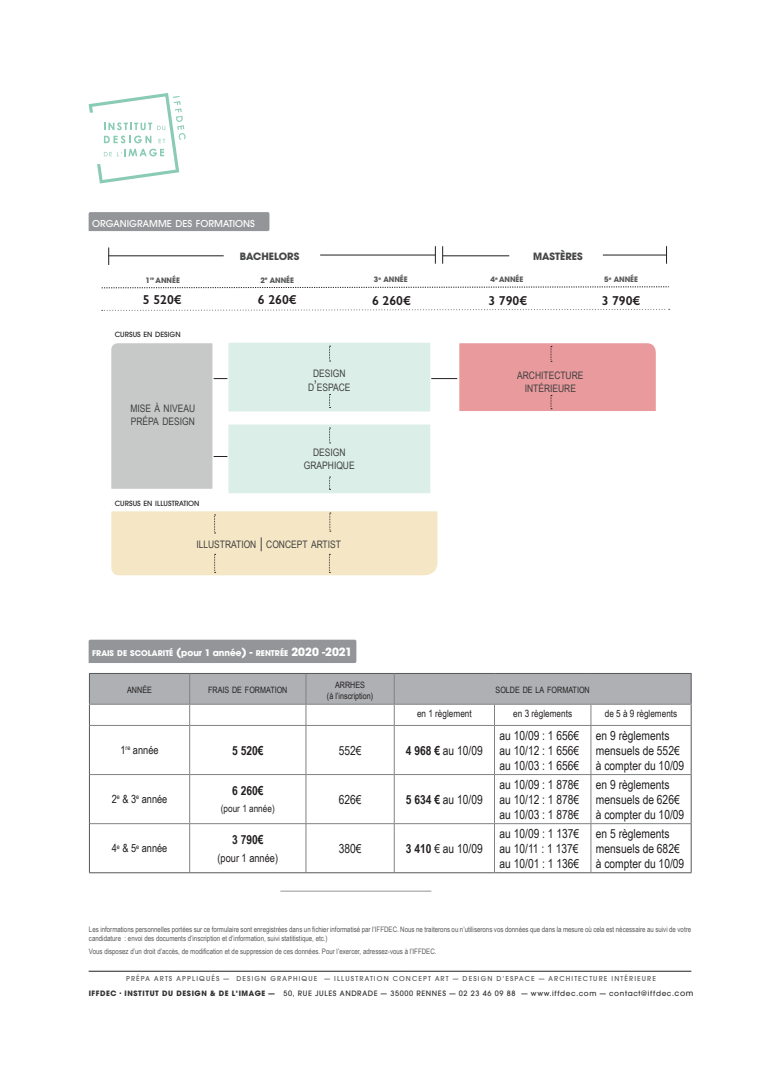
<style>
.page{position:relative;width:780px;height:1088px;background:#fff}
.page>*{position:absolute;margin:0;border:0;box-sizing:border-box;transform-origin:0 0}
.t1{font:600 12.88px "Gill Sans";color:#231f20}
.t2{font:12.5px/15px "Arial Narrow";color:#231f20}
.t3{font:700 12.5px "Arial Narrow";color:#231f20}
.t4{font:11.25px "Arial Narrow";color:#231f20}
.t5{font:700 11.12px "Avant Garde Md ITC";color:#464749}
.t6{font:10.5px "Avant Garde Md ITC";color:#fff}
.labeur{font:10.38px "Arial Narrow";color:#3e3e3f}
.t7{font:10px "Arial Narrow";color:#231f20}
.t8{font:700 8.75px "Avant Garde Md ITC";color:#fff}
.t9{font:8.75px "Arial Narrow";color:#231f20}
.t10{font:8.75px "Arial Narrow";color:#231f20}
.t11{font:700 8.25px "Avant Garde Md ITC";color:#57585a}
.t12{font:8.12px "Avant Garde Md ITC";letter-spacing:.075em;color:#312f30}
.t13{font:7.88px "Avant Garde Md ITC";color:#231f20}
.t14{font:7.5px/9px "Arial Narrow";color:#57585a}
.t15{font:7.5px "Avant Garde Md ITC";letter-spacing:.15em;color:#57585a}
.s1{font-size:14.75px}
.s2{font-size:12.5px}
.s3{font-size:10px}
.s4{font-weight:700}
.s5{font-size:8.75px}
</style>
<div class="page">
<hr style="left:89px;top:971px;width:602px;height:1px;background:#231f20">
<svg style="left:89px;top:93px;width:96px;height:90px"></svg>
<div style="left:89px;top:212px;width:180px;height:19px;background:#939598"></div>
<div style="left:89px;top:640px;width:267px;height:23px;background:#939598"></div>
<hr style="left:320px;top:255px;width:115px;height:1px;background:#231f20">
<hr style="left:108px;top:256px;width:116px;height:1px;background:#231f20">
<hr style="left:280px;top:891px;width:151px;height:1px;background:#939598">
<svg style="left:102px;top:309px;width:567px;height:2px"></svg>
<svg style="left:101px;top:286px;width:568px;height:2px"></svg>
<hr style="left:602px;top:255px;width:64px;height:1px;background:#231f20">
<hr style="left:443px;top:256px;width:66px;height:1px;background:#231f20">
<svg style="left:435px;top:246px;width:1px;height:18px"></svg>
<svg style="left:108px;top:247px;width:1px;height:18px"></svg>
<svg style="left:442px;top:246px;width:1px;height:18px"></svg>
<svg style="left:666px;top:246px;width:1px;height:18px"></svg>
<svg style="left:111px;top:343px;width:545px;height:233px"></svg>
<hr style="left:90px;top:823px;width:100px;height:1px;background:#808285">
<hr style="left:190px;top:823px;width:116px;height:1px;background:#808285">
<hr style="left:306px;top:823px;width:88px;height:1px;background:#808285">
<hr style="left:394px;top:823px;width:100px;height:1px;background:#808285">
<hr style="left:494px;top:823px;width:97px;height:1px;background:#808285">
<hr style="left:591px;top:823px;width:99px;height:1px;background:#808285">
<hr style="left:90px;top:725px;width:100px;height:1px;background:#808285">
<hr style="left:190px;top:725px;width:116px;height:1px;background:#808285">
<hr style="left:90px;top:774px;width:100px;height:1px;background:#808285">
<hr style="left:190px;top:774px;width:116px;height:1px;background:#808285">
<hr style="left:306px;top:774px;width:88px;height:1px;background:#808285">
<hr style="left:394px;top:774px;width:100px;height:1px;background:#808285">
<hr style="left:494px;top:774px;width:97px;height:1px;background:#808285">
<hr style="left:591px;top:774px;width:99px;height:1px;background:#808285">
<hr style="left:306px;top:725px;width:88px;height:1px;background:#808285">
<hr style="left:89px;top:725px;width:1px;height:49px;background:#57585a">
<hr style="left:89px;top:774px;width:1px;height:50px;background:#57585a">
<hr style="left:189px;top:726px;width:1px;height:48px;background:#808285">
<hr style="left:189px;top:775px;width:1px;height:48px;background:#808285">
<hr style="left:189px;top:824px;width:1px;height:48px;background:#808285">
<hr style="left:305px;top:726px;width:1px;height:48px;background:#808285">
<hr style="left:394px;top:726px;width:1px;height:48px;background:#808285">
<hr style="left:305px;top:775px;width:1px;height:48px;background:#808285">
<hr style="left:394px;top:775px;width:1px;height:48px;background:#808285">
<hr style="left:305px;top:824px;width:1px;height:48px;background:#808285">
<hr style="left:394px;top:824px;width:1px;height:48px;background:#808285">
<hr style="left:690px;top:725px;width:1px;height:49px;background:#57585a">
<hr style="left:690px;top:774px;width:1px;height:50px;background:#57585a">
<hr style="left:690px;top:824px;width:1px;height:48px;background:#57585a">
<hr style="left:591px;top:872px;width:100px;height:1px;background:#57585a">
<hr style="left:494px;top:726px;width:1px;height:48px;background:#808285">
<hr style="left:590px;top:726px;width:1px;height:48px;background:#808285">
<hr style="left:494px;top:775px;width:1px;height:48px;background:#808285">
<hr style="left:590px;top:775px;width:1px;height:48px;background:#808285">
<hr style="left:590px;top:824px;width:1px;height:48px;background:#808285">
<hr style="left:494px;top:872px;width:97px;height:1px;background:#57585a">
<hr style="left:591px;top:725px;width:99px;height:1px;background:#808285">
<hr style="left:89px;top:824px;width:1px;height:48px;background:#57585a">
<hr style="left:89px;top:872px;width:101px;height:1px;background:#57585a">
<hr style="left:190px;top:872px;width:116px;height:1px;background:#57585a">
<hr style="left:306px;top:872px;width:88px;height:1px;background:#57585a">
<hr style="left:394px;top:872px;width:100px;height:1px;background:#57585a">
<hr style="left:494px;top:824px;width:1px;height:48px;background:#808285">
<hr style="left:494px;top:725px;width:97px;height:1px;background:#808285">
<svg style="left:89px;top:673px;width:602px;height:52px"></svg>
<hr style="left:394px;top:725px;width:100px;height:1px;background:#808285">
<p class="t6" style="left:92px;top:218px;width:164px">ORGANIGRAMME DES FORMATIONS</p>
<p class="t5" style="left:240px;top:249px;width:61px">BACHELORS</p>
<p class="t5" style="left:533px;top:249px;width:51px">MASTÈRES</p>
<p class="t11" style="left:145px;top:275px;width:36px">1<sup>re</sup> ANNÉE</p>
<p class="t11" style="left:260px;top:275px;width:35px">2<sup>e</sup> ANNÉE</p>
<p class="t11" style="left:374px;top:274px;width:35px">3<sup>e</sup> ANNÉE</p>
<p class="t11" style="left:490px;top:274px;width:34px">4<sup>e</sup> ANNÉE</p>
<p class="t11" style="left:604px;top:274px;width:35px">5<sup>e</sup> ANNÉE</p>
<p class="t1" style="left:143px;top:292px;width:40px">5 520€</p>
<p class="t1" style="left:258px;top:292px;width:40px">6 260€</p>
<p class="t1" style="left:372px;top:292px;width:40px">6 260€</p>
<p class="t1" style="left:488px;top:292px;width:40px">3 790€</p>
<p class="t1" style="left:601px;top:292px;width:40px">3 790€</p>
<p class="t13" style="left:115px;top:329px;width:68px">CURSUS EN DESIGN</p>
<p class="labeur" style="left:130px;top:400px;width:66px">MISE À NIVEAU</p>
<p class="labeur" style="left:131px;top:414px;width:65px">PRÉPA DESIGN</p>
<p class="t13" style="left:115px;top:499px;width:86px">CURSUS EN ILLUSTRATION</p>
<p class="labeur" style="left:313px;top:366px;width:34px">DESIGN</p>
<p class="labeur" style="left:308px;top:380px;width:44px">D<span class="s1">’</span>ESPACE</p>
<p class="labeur" style="left:313px;top:444px;width:34px">DESIGN</p>
<p class="labeur" style="left:304px;top:458px;width:52px">GRAPHIQUE</p>
<p class="labeur" style="left:196px;top:536px;width:146px">ILLUSTRATION <span class="s1">|</span> CONCEPT ARTIST</p>
<p class="t8" style="left:92px;top:648px;width:261px">FRAIS DE SCOLARITÉ <span class="s2">(</span><span class="s3">pour 1 année</span><span class="s2">) -</span> RENTRÉE <span class="s2">2020 -2021</span></p>
<p class="t9" style="left:127px;top:684px;width:26px">ANNÉE</p>
<p class="t9" style="left:208px;top:684px;width:81px">FRAIS DE FORMATION</p>
<p class="t9" style="left:335px;top:679px;width:31px">ARRHES</p>
<p class="t10" style="left:327px;top:689px;width:48px">(à l’inscription)</p>
<p class="labeur" style="left:517px;top:367px;width:68px">ARCHITECTURE</p>
<p class="labeur" style="left:524px;top:381px;width:53px">INTÉRIEURE</p>
<p class="t9" style="left:495px;top:684px;width:96px">SOLDE DE LA FORMATION</p>
<p class="t7" style="left:417px;top:706px;width:56px">en 1 règlement</p>
<p class="t7" style="left:513px;top:706px;width:60px">en 3 règlements</p>
<p class="t7" style="left:604px;top:706px;width:74px">de 5 à 9 règlements</p>
<p class="t4" style="left:120px;top:742px;width:40px">1<sup>re</sup> année</p>
<p class="t3" style="left:232px;top:741px;width:33px">5 520€</p>
<p class="t2" style="left:338px;top:742px;width:24px">552€</p>
<p class="t2" style="left:406px;top:742px;width:78px"><span class="s4">4 968 €</span> au 10/09</p>
<p class="t4" style="left:112px;top:791px;width:57px">2<sup>e</sup> &amp; 3<sup>e</sup> année</p>
<p class="t4" style="left:112px;top:840px;width:57px">4<sup>e</sup> &amp; 5<sup>e</sup> année</p>
<p class="t3" style="left:232px;top:781px;width:33px">6 260€</p>
<p class="t7" style="left:221px;top:801px;width:55px">(pour 1 année)</p>
<p class="t3" style="left:232px;top:830px;width:33px">3 790€</p>
<p class="t4" style="left:217px;top:849px;width:62px">(pour 1 année)</p>
<p class="t2" style="left:338px;top:791px;width:24px">626€</p>
<p class="t2" style="left:406px;top:791px;width:78px"><span class="s4">5 634 €</span> au 10/09</p>
<p class="t2" style="left:338px;top:840px;width:24px">380€</p>
<p class="t2" style="left:406px;top:840px;width:78px"><span class="s4">3 410</span> € au 10/09</p>
<p class="t2" style="left:499px;top:727px;width:81px">au 10/09 : 1 656€</p>
<p class="t2" style="left:499px;top:742px;width:81px">au 10/12 : 1 656€</p>
<p class="t2" style="left:499px;top:757px;width:81px">au 10/03 : 1 656€</p>
<p class="t2" style="left:499px;top:776px;width:81px">au 10/09 : 1 878€</p>
<p class="t2" style="left:499px;top:791px;width:81px">au 10/12 : 1 878€</p>
<p class="t2" style="left:499px;top:806px;width:81px">au 10/03 : 1 878€</p>
<p class="t2" style="left:499px;top:825px;width:81px">au 10/09 : 1 137€</p>
<p class="t2" style="left:499px;top:840px;width:81px">au 10/11 : 1 137€</p>
<p class="t2" style="left:499px;top:855px;width:81px">au 10/01 : 1 136€</p>
<p class="t2" style="left:596px;top:727px;width:90px">en 9 règlements mensuels de 552€ à compter du 10/09</p>
<p class="t2" style="left:596px;top:776px;width:90px">en 9 règlements mensuels de 626€ à compter du 10/09</p>
<p class="t2" style="left:596px;top:825px;width:85px">en 5 règlements mensuels de 682€</p>
<p class="t2" style="left:596px;top:855px;width:90px">à compter du 10/09</p>
<p class="t14" style="left:89px;top:925px;width:603px">Les informations personnelles portées sur ce formulaire sont enregistrées dans un fichier informatisé par l’IFFDEC. Nous ne traiterons ou n’utiliserons vos données que dans la mesure où cela est nécessaire au suivi de votre candidature : envoi des documents d’inscription et d’information, suivi statitistique, etc.)</p>
<p class="t14" style="left:89px;top:946px;width:349px">Vous disposez d’un droit d’accès, de modification et de suppression de ces données. Pour l’exercer, adressez-vous à l’IFFDEC.</p>
<p class="t15" style="left:126px;top:974px;width:531px">PRÉPA ARTS APPLIQUÉS — DESIGN GRAPHIQUE — ILLUSTRATION CONCEPT ART — DESIGN D’ESPACE — ARCHITECTURE INTÉRIEURE</p>
<p class="t12" style="left:89px;top:988px;width:606px"><span class="s4">IFFDEC · INSTITUT DU DESIGN &amp; DE L’IMAGE —</span> 50, RUE JULES ANDRADE — 35000 RENNES — 02 23 46 09 88 — www.iffdec.com — contact@iffdec.<span class="s5">com</span></p>
</div>
